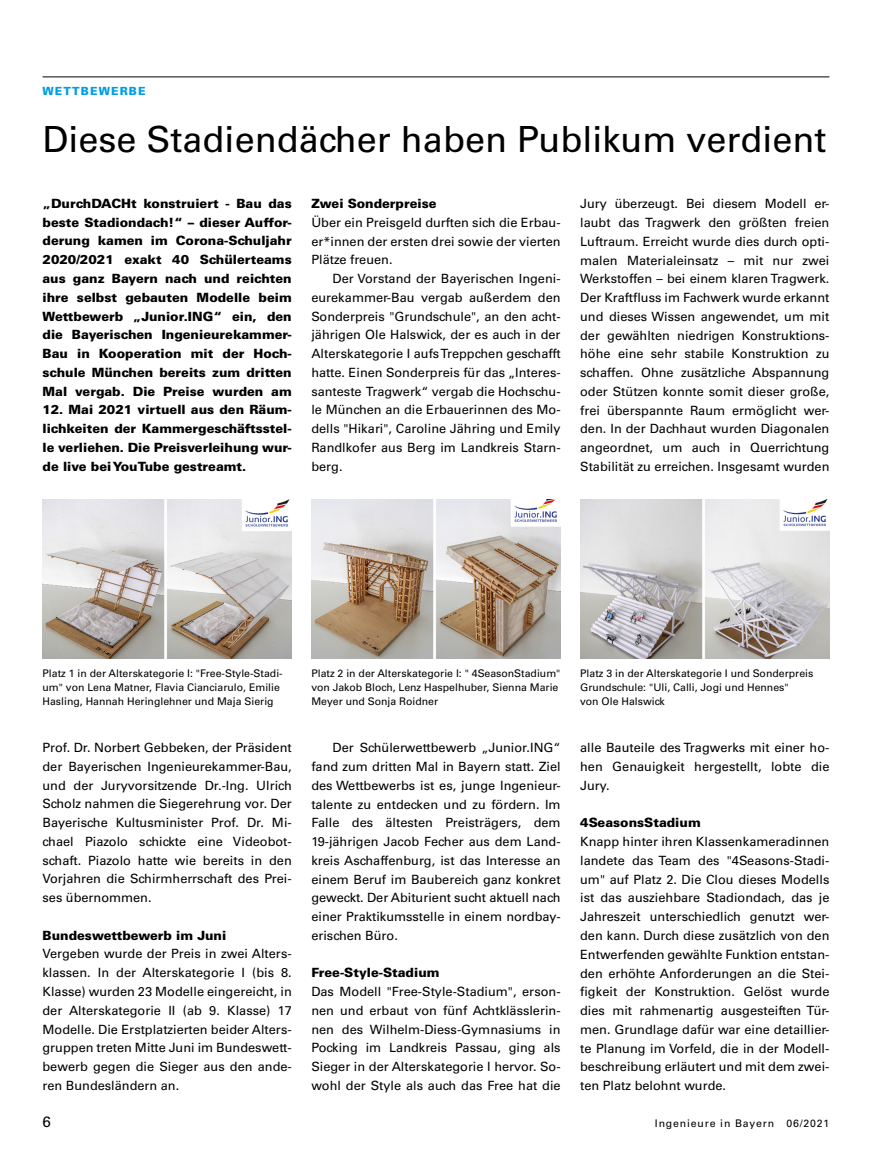
<style>
.page{position:relative;width:872px;height:1170px;background:#fff}
.page>*{position:absolute;margin:0;border:0;box-sizing:border-box;transform-origin:0 0}
.t1{font:36px "Univers LT Std";color:#000}
.t2{font:15px "Univers LT Std";color:#000}
.t3{font:12.75px/18.8px "Univers LT Std";color:#000;text-align:justify}
.t4{font:900 12.75px/18.8px "Univers LT Std";color:#000;text-align:justify}
.t5{font:900 11.25px "Univers LT Std";letter-spacing:.1em;color:#009ee3}
.t6{font:10.5px/14.1px "Univers LT Std";color:#000}
.t7{font:10.5px "Univers LT Std";letter-spacing:.08em;color:#000}
</style>
<div class="page">
<hr style="left:43px;top:76px;width:786px;height:1px;background:#000">
<img style="left:580px;top:499px;width:249px;height:159px">
<img style="left:43px;top:499px;width:249px;height:159px">
<img style="left:311px;top:499px;width:249px;height:159px">
<p class="t5" style="left:43px;top:84px;width:105px">WETTBEWERBE</p>
<h1 class="t1" style="left:43px;top:117px;width:785px">Diese Stadiendächer haben Publikum verdient</h1>
<p class="t4" style="left:43px;top:194px;width:251px">„DurchDACHt konstruiert - Bau das beste Stadiondach!“ – dieser Auffor&shy;derung kamen im Corona-Schuljahr 2020/2021 exakt 40 Schülerteams aus ganz Bayern nach und reichten ihre selbst gebauten Modelle beim Wettbewerb „Junior.ING“ ein, den die Bayerischen Ingenieurekammer-Bau in Kooperation mit der Hoch&shy;schule München bereits zum dritten Mal vergab. Die Preise wurden am</p>
<p class="t4" style="left:43px;top:400px;width:251px">12. Mai 2021 virtuell aus den Räum&shy;lichkeiten der Kammergeschäftsstel&shy;le verliehen. Die Preisverleihung wur&shy;de live bei YouTube gestreamt.</p>
<p class="t4" style="left:311px;top:194px;width:127px">Zwei Sonderpreise</p>
<p class="t3" style="left:311px;top:213px;width:251px">Über ein Preisgeld durften sich die Erbau&shy;er*innen der ersten drei sowie der vierten Plätze freuen.</p>
<p class="t3" style="left:311px;top:269px;width:251px;text-indent:21px">Der Vorstand der Bayerischen Ingeni&shy;eurekammer-Bau vergab außerdem den Sonderpreis "Grundschule", an den acht&shy;jährigen Ole Halswick, der es auch in der Alterskategorie I aufs Treppchen geschafft hatte. Einen Sonderpreis für das „Interes&shy;santeste Tragwerk“ vergab die Hochschu&shy;le München an die Erbauerinnen des Mo&shy;dells "Hikari", Caroline Jähring und Emily Randlkofer aus Berg im Landkreis Starn&shy;berg.</p>
<p class="t3" style="left:580px;top:194px;width:251px">Jury überzeugt. Bei diesem Modell er&shy;laubt das Tragwerk den größten freien Luftraum. Erreicht wurde dies durch opti&shy;malen Materialeinsatz – mit nur zwei Werkstoffen – bei einem klaren Tragwerk.<br>Der Kraftfluss im Fachwerk wurde erkannt und dieses Wissen angewendet, um mit der gewählten niedrigen Konstruktions&shy;höhe eine sehr stabile Konstruktion zu schaffen. Ohne zusätzliche Abspannung oder Stützen konnte somit dieser große, frei überspannte Raum ermöglicht wer&shy;den. In der Dachhaut wurden Diagonalen angeordnet, um auch in Querrichtung Stabilität zu erreichen. Insgesamt wurden</p>
<p class="t6" style="left:43px;top:666px;width:242px">Platz 1 in der Alterskategorie I: "Free-Style-Stadi&shy;um" von Lena Matner, Flavia Cianciarulo, Emilie<br>Hasling, Hannah Heringlehner und Maja Sierig</p>
<p class="t6" style="left:311px;top:666px;width:251px">Platz 2 in der Alterskategorie I: " 4SeasonStadium" von Jakob Bloch, Lenz Haspelhuber, Sienna Marie<br>Meyer und Sonja Roidner</p>
<p class="t6" style="left:580px;top:666px;width:235px">Platz 3 in der Alterskategorie I und Sonderpreis<br>Grundschule: "Uli, Calli, Jogi und Hennes"<br>von Ole Halswick</p>
<p class="t3" style="left:43px;top:738px;width:251px">Prof. Dr. Norbert Gebbeken, der Präsident der Bayerischen Ingenieurekammer-Bau, und der Juryvorsitzende Dr.-Ing. Ulrich Scholz nahmen die Siegerehrung vor. Der Bayerische Kultusminister Prof. Dr. Mi&shy;chael Piazolo schickte eine Videobot&shy;schaft. Piazolo hatte wie bereits in den Vorjahren die Schirmherrschaft des Prei&shy;ses übernommen.</p>
<p class="t4" style="left:43px;top:925px;width:185px">Bundeswettbewerb im Juni</p>
<p class="t3" style="left:43px;top:944px;width:251px">Vergeben wurde der Preis in zwei Alters&shy;klassen. In der Alterskategorie I (bis 8.<br>Klasse) wurden 23 Modelle eingereicht, in der Alterskategorie II (ab 9. Klasse) 17<br>Modelle. Die Erstplatzierten beider Alters&shy;gruppen treten Mitte Juni im Bundeswett&shy;bewerb gegen die Sieger aus den ande&shy;ren Bundesländern an.</p>
<p class="t3" style="left:311px;top:738px;width:251px;text-indent:21px">Der Schülerwettbewerb „Junior.ING“ fand zum dritten Mal in Bayern statt. Ziel des Wettbewerbs ist es, junge Ingenieur&shy;talente zu entdecken und zu fördern. Im Falle des ältesten Preisträgers, dem 19-jährigen Jacob Fecher aus dem Land&shy;kreis Aschaffenburg, ist das Interesse an einem Beruf im Baubereich ganz konkret geweckt. Der Abiturient sucht aktuell nach einer Praktikumsstelle in einem nordbay&shy;erischen Büro.</p>
<p class="t4" style="left:311px;top:963px;width:130px">Free-Style-Stadium</p>
<p class="t3" style="left:311px;top:982px;width:251px">Das Modell "Free-Style-Stadium", erson&shy;nen und erbaut von fünf Achtklässlerin&shy;nen des Wilhelm-Diess-Gymnasiums in Pocking im Landkreis Passau, ging als Sieger in der Alterskategorie I hervor. So&shy;wohl der Style als auch das Free hat die</p>
<p class="t3" style="left:580px;top:738px;width:251px">alle Bauteile des Tragwerks mit einer ho&shy;hen Genauigkeit hergestellt, lobte die Jury.</p>
<p class="t4" style="left:580px;top:813px;width:122px">4SeasonsStadium</p>
<p class="t3" style="left:580px;top:832px;width:251px">Knapp hinter ihren Klassenkameradinnen landete das Team des "4Seasons-Stadi&shy;um" auf Platz 2. Die Clou dieses Modells ist das ausziehbare Stadiondach, das je Jahreszeit unterschiedlich genutzt wer&shy;den kann. Durch diese zusätzlich von den Entwerfenden gewählte Funktion entstan&shy;den erhöhte Anforderungen an die Stei&shy;figkeit der Konstruktion. Gelöst wurde dies mit rahmenartig ausgesteiften Tür&shy;men. Grundlage dafür war eine detaillier&shy;te Planung im Vorfeld, die in der Modell&shy;beschreibung erläutert und mit dem zwei&shy;ten Platz belohnt wurde.</p>
<p class="t2" style="left:43px;top:1112px;width:10px">6</p>
<p class="t7" style="left:655px;top:1117px;width:176px">Ingenieure in Bayern 06/2021</p>
</div>
